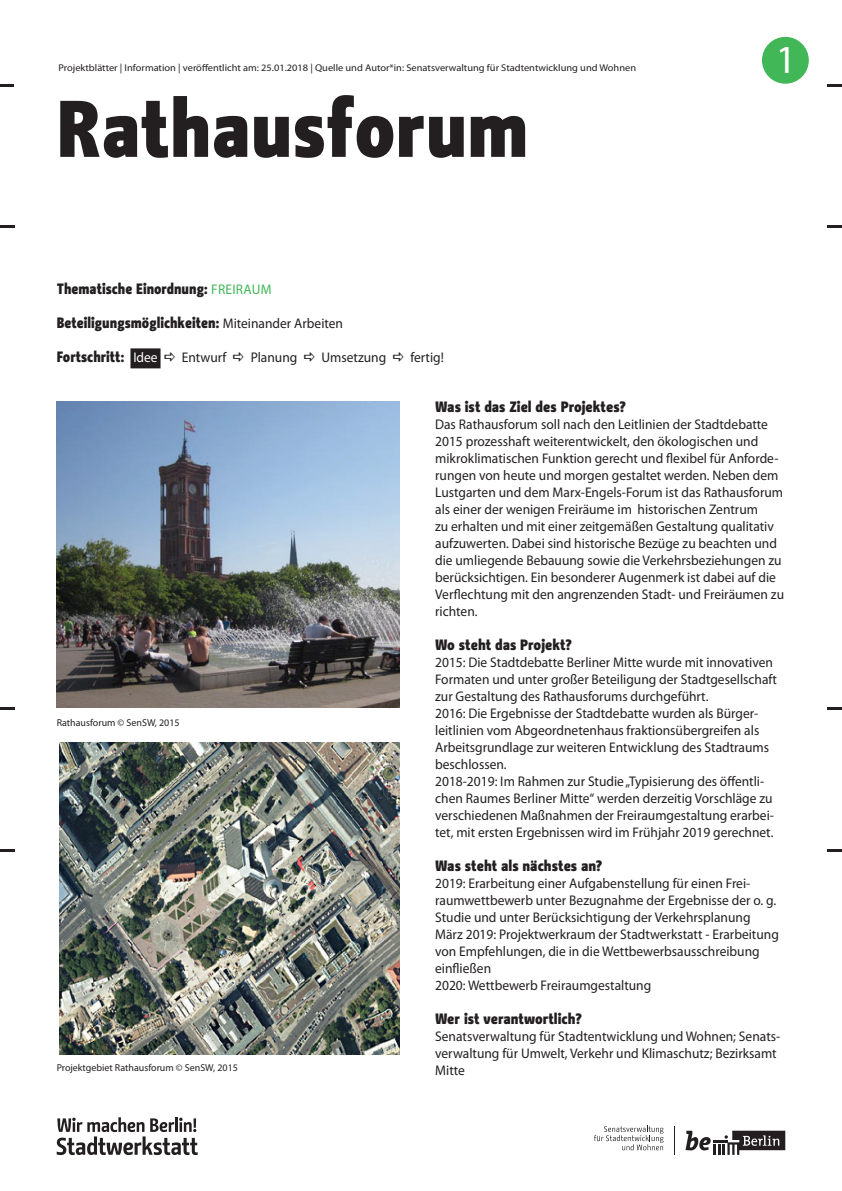
<style>
.page{position:relative;width:842px;height:1191px;background:#fff}
.page>*{position:absolute;margin:0;border:0;box-sizing:border-box;transform-origin:0 0}
.Headline{font:900 80px "BMF Change";color:#231f20}
.Nummerierung_Projekt{font:40px "Myriad Pro";color:#fff}
.Fließtext{font:900 15px "BMF Change";color:#231f20;scale:.96 1}
.Fließtext-2{font:900 15px "BMF Change";color:#231f20}
.Fließtext-3{font:14px/17px "Myriad Pro";color:#231f20;scale:.96 1}
.Untertitel_Bilder{font:10px "Myriad Pro";color:#231f20}
.Untertitel_Bilder-2{font:9.8px "Myriad Pro";color:#231f20;scale:1.06 1}
.s1{font-family:"Myriad Pro";font-weight:400;font-size:14px;color:#41b757}
.s2{font-family:"Myriad Pro";font-weight:400;font-size:14px}
.s3{font-family:"Myriad Pro";font-weight:400;font-size:14px;color:#fff}
</style>
<div class="page">
<svg style="left:0;top:84px;width:14px;height:2px"></svg>
<hr style="left:0;top:707px;width:14px;height:3px;background:#231f20">
<hr style="left:0;top:225px;width:14px;height:3px;background:#231f20">
<hr style="left:0;top:849px;width:14px;height:3px;background:#231f20">
<svg style="left:828px;top:84px;width:14px;height:2px"></svg>
<hr style="left:828px;top:707px;width:14px;height:3px;background:#231f20">
<hr style="left:828px;top:225px;width:14px;height:3px;background:#231f20">
<hr style="left:828px;top:849px;width:14px;height:3px;background:#231f20">
<div style="left:130px;top:348px;width:31px;height:20px;background:#231f20"></div>
<img style="left:57px;top:401px;width:343px;height:306px">
<img style="left:59px;top:743px;width:341px;height:311px">
<div style="left:762px;top:37px;width:47px;height:47px;background:#41b757;border-radius:50%"></div>
<svg style="left:57px;top:1117px;width:141px;height:38px"></svg>
<svg style="left:685px;top:1130px;width:100px;height:24px"></svg>
<svg style="left:674px;top:1126px;width:1px;height:28px"></svg>
<svg style="left:594px;top:1125px;width:69px;height:25px"></svg>
<p class="Untertitel_Bilder-2" style="left:59px;top:62px;width:546px">Projektblätter | Information | veröffentlicht am: 25.01.2018 | Quelle und Autor*in: Senatsverwaltung für Stadtentwicklung und Wohnen</p>
<p class="Headline" style="left:57px;top:71px;width:473px">Rathausforum</p>
<p class="Fließtext" style="left:57px;top:278px;width:225px">Thematische Einordnung: <span class="s1">FREIRAUM</span></p>
<p class="Fließtext" style="left:57px;top:312px;width:300px">Beteiligungsmöglichkeiten: <span class="s2">Miteinander Arbeiten</span></p>
<p class="Fließtext" style="left:57px;top:346px;width:107px">Fortschritt: <span class="s3">Idee</span></p>
<p class="Fließtext-3" style="left:182px;top:349px;width:48px">Entwurf</p>
<p class="Fließtext-3" style="left:251px;top:349px;width:50px">Planung</p>
<p class="Fließtext-3" style="left:321px;top:349px;width:69px">Umsetzung</p>
<p class="Fließtext-3" style="left:410px;top:349px;width:36px">fertig!</p>
<p class="Nummerierung_Projekt" style="left:776px;top:34px;width:22px">1</p>
<p class="Untertitel_Bilder" style="left:57px;top:717px;width:124px">Rathausforum © SenSW, 2015</p>
<p class="Untertitel_Bilder" style="left:57px;top:1061px;width:183px">Projektgebiet Rathausforum © SenSW, 2015</p>
<p class="Fließtext-2" style="left:435px;top:396px;width:192px">Was ist das Ziel des Projektes?</p>
<p class="Fließtext-3" style="left:435px;top:415px;width:365px">Das Rathausforum soll nach den Leitlinien der Stadtdebatte 2015 prozesshaft weiterentwickelt, den ökologischen und mikroklimatischen Funktion gerecht und flexibel für Anforde&shy;rungen von heute und morgen gestaltet werden. Neben dem Lustgarten und dem Marx-Engels-Forum ist das Rathausforum als einer der wenigen Freiräume im historischen Zentrum<br>zu erhalten und mit einer zeitgemäßen Gestaltung qualitativ aufzuwerten. Dabei sind historische Bezüge zu beachten und die umliegende Bebauung sowie die Verkehrsbeziehungen zu berücksichtigen. Ein besonderer Augenmerk ist dabei auf die Verflechtung mit den angrenzenden Stadt- und Freiräumen zu richten.</p>
<p class="Fließtext-2" style="left:435px;top:634px;width:138px">Wo steht das Projekt?</p>
<p class="Fließtext-3" style="left:435px;top:653px;width:358px">2015: Die Stadtdebatte Berliner Mitte wurde mit innovativen<br>Formaten und unter großer Beteiligung der Stadtgesellschaft zur Gestaltung des Rathausforums durchgeführt.</p>
<p class="Fließtext-3" style="left:435px;top:704px;width:349px">2016: Die Ergebnisse der Stadtdebatte wurden als Bürger&shy;leitlinien vom Abgeordnetenhaus fraktionsübergreifen als Arbeitsgrundlage zur weiteren Entwicklung des Stadtraums beschlossen.</p>
<p class="Fließtext-3" style="left:435px;top:772px;width:354px">2018-2019: Im Rahmen zur Studie „Typisierung des öffentli&shy;chen Raumes Berliner Mitte“ werden derzeitig Vorschläge zu verschiedenen Maßnahmen der Freiraumgestaltung erarbei&shy;tet, mit ersten Ergebnissen wird im Frühjahr 2019 gerechnet.</p>
<p class="Fließtext-2" style="left:435px;top:855px;width:168px">Was steht als nächstes an?</p>
<p class="Fließtext-3" style="left:435px;top:874px;width:357px">2019: Erarbeitung einer Aufgabenstellung für einen Frei&shy;raumwettbewerb unter Bezugnahme der Ergebnisse der o. g.<br>Studie und unter Berücksichtigung der Verkehrsplanung</p>
<p class="Fließtext-3" style="left:435px;top:925px;width:360px">März 2019: Projektwerkraum der Stadtwerkstatt - Erarbeitung von Empfehlungen, die in die Wettbewerbsausschreibung einfließen</p>
<p class="Fließtext-3" style="left:435px;top:976px;width:227px">2020: Wettbewerb Freiraumgestaltung</p>
<p class="Fließtext-2" style="left:435px;top:1008px;width:148px">Wer ist verantwortlich?</p>
<p class="Fließtext-3" style="left:435px;top:1027px;width:361px">Senatsverwaltung für Stadtentwicklung und Wohnen; Senats&shy;verwaltung für Umwelt, Verkehr und Klimaschutz; Bezirksamt<br>Mitte</p>
</div>
